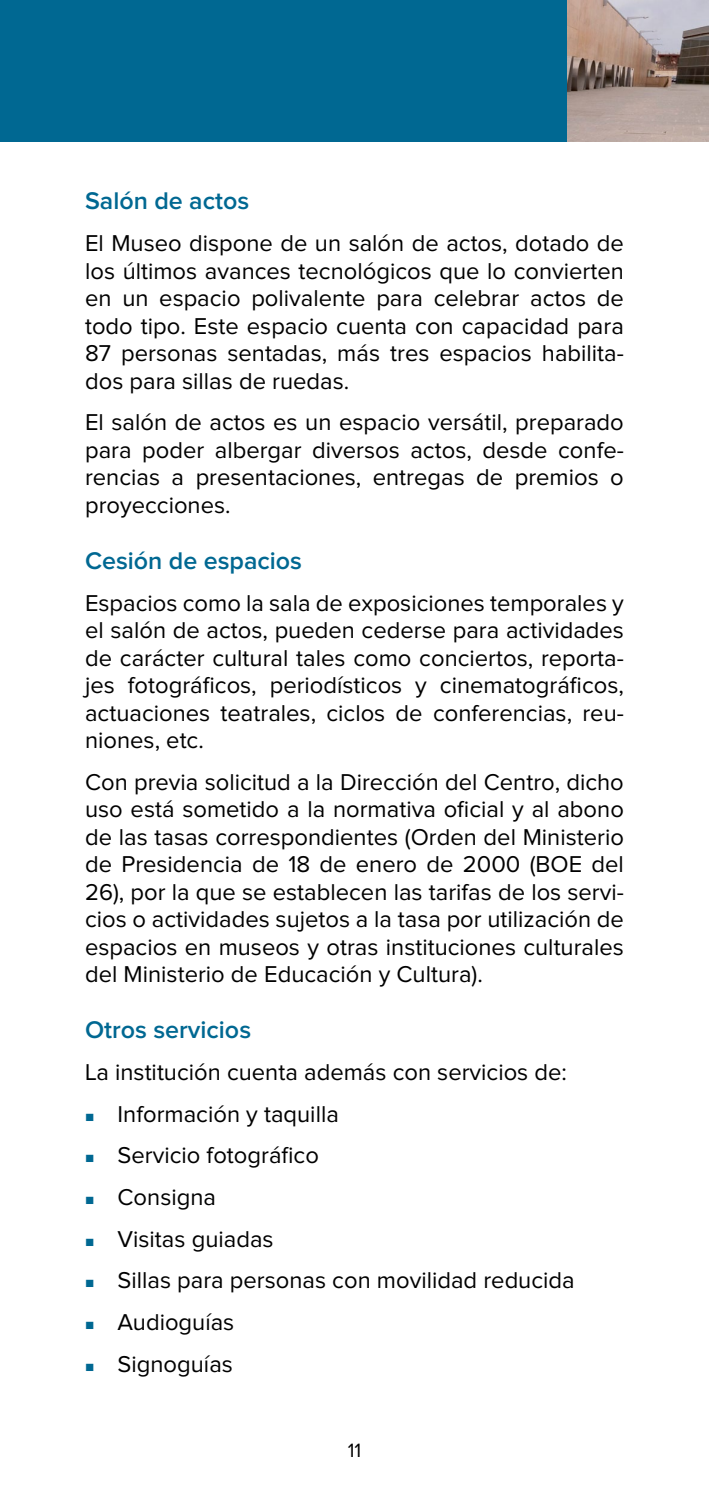
<style>
.page{position:relative;width:709px;height:1489px;background:#fff}
.page>*{position:absolute;margin:0;border:0;box-sizing:border-box;transform-origin:0 0}
.t1{font:600 25px "Proxima Nova";color:#006892}
.t2{font:23.75px/27.5px "Proxima Nova";color:#000;text-align:justify}
.t3{font:20px "Proxima Nova";color:#000}
.s1{color:#006892}
</style>
<div class="page">
<div style="left:0;top:0;width:709px;height:142px;background:#006892"></div>
<img style="left:567px;top:0;width:142px;height:142px">
<p class="t1" style="left:85px;top:190px;width:166px">Salón de actos</p>
<p class="t2" style="left:85px;top:230px;width:540px">El Museo dispone de un salón de actos, dotado de los últimos avances tecnológicos que lo convierten en un espacio polivalente para celebrar actos de todo tipo. Este espacio cuenta con capacidad para 87 personas sentadas, más tres espacios habilita&shy;dos para sillas de ruedas.</p>
<p class="t2" style="left:85px;top:410px;width:540px">El salón de actos es un espacio versátil, preparado para poder albergar diversos actos, desde confe&shy;rencias a presentaciones, entregas de premios o proyecciones.</p>
<p class="t1" style="left:85px;top:549px;width:218px">Cesión de espacios</p>
<p class="t2" style="left:85px;top:590px;width:540px">Espacios como la sala de exposiciones temporales y el salón de actos, pueden cederse para actividades de carácter cultural tales como conciertos, reporta&shy;jes fotográficos, periodísticos y cinematográficos, actuaciones teatrales, ciclos de conferencias, reu&shy;niones, etc.</p>
<p class="t2" style="left:85px;top:769px;width:540px">Con previa solicitud a la Dirección del Centro, dicho uso está sometido a la normativa oficial y al abono de las tasas correspondientes (Orden del Ministerio de Presidencia de 18 de enero de 2000 (BOE del 26), por la que se establecen las tarifas de los servi&shy;cios o actividades sujetos a la tasa por utilización de espacios en museos y otras instituciones culturales del Ministerio de Educación y Cultura).</p>
<p class="t1" style="left:85px;top:1018px;width:168px">Otros servicios</p>
<p class="t2" style="left:85px;top:1059px;width:483px">La institución cuenta además con servicios de:</p>
<p class="t2" style="left:85px;top:1100px;width:255px"><span class="s1">■</span> Información y taquilla</p>
<p class="t2" style="left:85px;top:1142px;width:235px"><span class="s1">■</span> Servicio fotográfico</p>
<p class="t2" style="left:85px;top:1184px;width:132px"><span class="s1">■</span> Consigna</p>
<p class="t2" style="left:85px;top:1225px;width:190px"><span class="s1">■</span> Visitas guiadas</p>
<p class="t2" style="left:85px;top:1267px;width:491px"><span class="s1">■</span> Sillas para personas con movilidad reducida</p>
<p class="t2" style="left:85px;top:1309px;width:151px"><span class="s1">■</span> Audioguías</p>
<p class="t2" style="left:85px;top:1350px;width:149px"><span class="s1">■</span> Signoguías</p>
<p class="t3" style="left:348px;top:1440px;width:15px">11</p>
</div>
